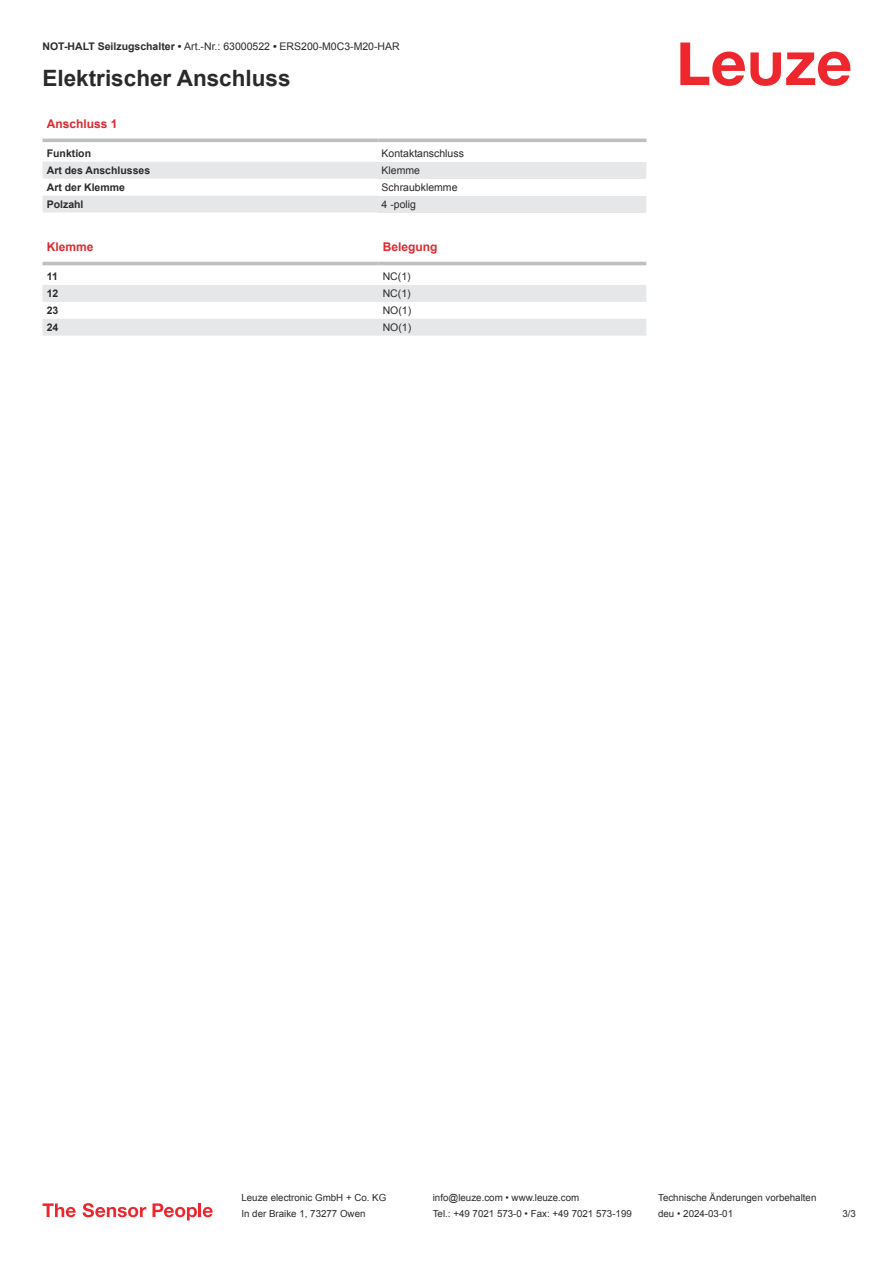
<style>
.page{position:relative;width:893px;height:1263px;background:#fff}
.page>*{position:absolute;margin:0;border:0;box-sizing:border-box;transform-origin:0 0}
.t1{font:700 22.5px "Arial";color:#2b292a}
.t2{font:700 12px "Arial";color:#db2a30}
.t3{font:10.5px "Arial";color:#2b292a}
.t4{font:700 10.5px "Arial";color:#2b292a}
.t5{font:9.75px "Arial";color:#2b292a}
.s1{font-weight:700}
</style>
<div class="page">
<svg style="left:680px;top:43px;width:170px;height:43px"></svg>
<svg style="left:43px;top:138px;width:603px;height:1px"></svg>
<svg style="left:43px;top:162px;width:335px;height:50px"></svg>
<hr style="left:43px;top:139px;width:335px;height:3px;background:#bdbfc1">
<hr style="left:378px;top:139px;width:268px;height:3px;background:#bdbfc1">
<div style="left:378px;top:162px;width:268px;height:17px;background:#e6e7e9"></div>
<div style="left:378px;top:196px;width:268px;height:16px;background:#e6e7e9"></div>
<svg style="left:43px;top:261px;width:603px;height:5px"></svg>
<svg style="left:43px;top:285px;width:603px;height:51px"></svg>
<hr style="left:43px;top:262px;width:335px;height:3px;background:#bdbfc1">
<hr style="left:378px;top:262px;width:268px;height:3px;background:#bdbfc1">
<svg style="left:43px;top:1203px;width:33px;height:14px"></svg>
<svg style="left:83px;top:1203px;width:63px;height:14px"></svg>
<svg style="left:153px;top:1203px;width:44px;height:17px"></svg>
<hr style="left:198px;top:1203px;width:3px;height:14px;background:#ed272d">
<svg style="left:203px;top:1207px;width:10px;height:10px"></svg>
<p class="t3" style="left:43px;top:43px;width:359px"><span class="s1">NOT-HALT Seilzugschalter •</span> Art.-Nr.: 63000522 <span class="s1">•</span> ERS200-M0C3-M20-HAR</p>
<h1 class="t1" style="left:43px;top:70px;width:250px">Elektrischer Anschluss</h1>
<p class="t2" style="left:47px;top:119px;width:72px">Anschluss 1</p>
<p class="t4" style="left:47px;top:149px;width:46px">Funktion</p>
<p class="t3" style="left:382px;top:149px;width:84px">Kontaktanschluss</p>
<p class="t4" style="left:47px;top:166px;width:105px">Art des Anschlusses</p>
<p class="t3" style="left:382px;top:166px;width:40px">Klemme</p>
<p class="t4" style="left:47px;top:183px;width:80px">Art der Klemme</p>
<p class="t3" style="left:382px;top:183px;width:77px">Schraubklemme</p>
<p class="t4" style="left:47px;top:200px;width:38px">Polzahl</p>
<p class="t3" style="left:382px;top:200px;width:36px">4 -polig</p>
<p class="t2" style="left:47px;top:242px;width:48px">Klemme</p>
<p class="t2" style="left:383px;top:242px;width:56px">Belegung</p>
<p class="t4" style="left:47px;top:273px;width:13px">11</p>
<p class="t3" style="left:383px;top:273px;width:29px">NC(1)</p>
<p class="t4" style="left:47px;top:289px;width:13px">12</p>
<p class="t3" style="left:383px;top:289px;width:29px">NC(1)</p>
<p class="t4" style="left:47px;top:306px;width:13px">23</p>
<p class="t3" style="left:383px;top:306px;width:30px">NO(1)</p>
<p class="t4" style="left:47px;top:323px;width:13px">24</p>
<p class="t3" style="left:383px;top:323px;width:30px">NO(1)</p>
<p class="t5" style="left:241px;top:1194px;width:146px">Leuze electronic GmbH + Co. KG</p>
<p class="t5" style="left:433px;top:1194px;width:148px">info@leuze.com • www.leuze.com</p>
<p class="t5" style="left:658px;top:1194px;width:160px">Technische Änderungen vorbehalten</p>
<p class="t5" style="left:241px;top:1210px;width:126px">In der Braike 1, 73277 Owen</p>
<p class="t5" style="left:433px;top:1210px;width:201px">Tel.: +49 7021 573-0 • Fax: +49 7021 573-199</p>
<p class="t5" style="left:658px;top:1210px;width:76px">deu • 2024-03-01</p>
<p class="t5" style="left:842px;top:1210px;width:15px">3 /3</p>
</div>
